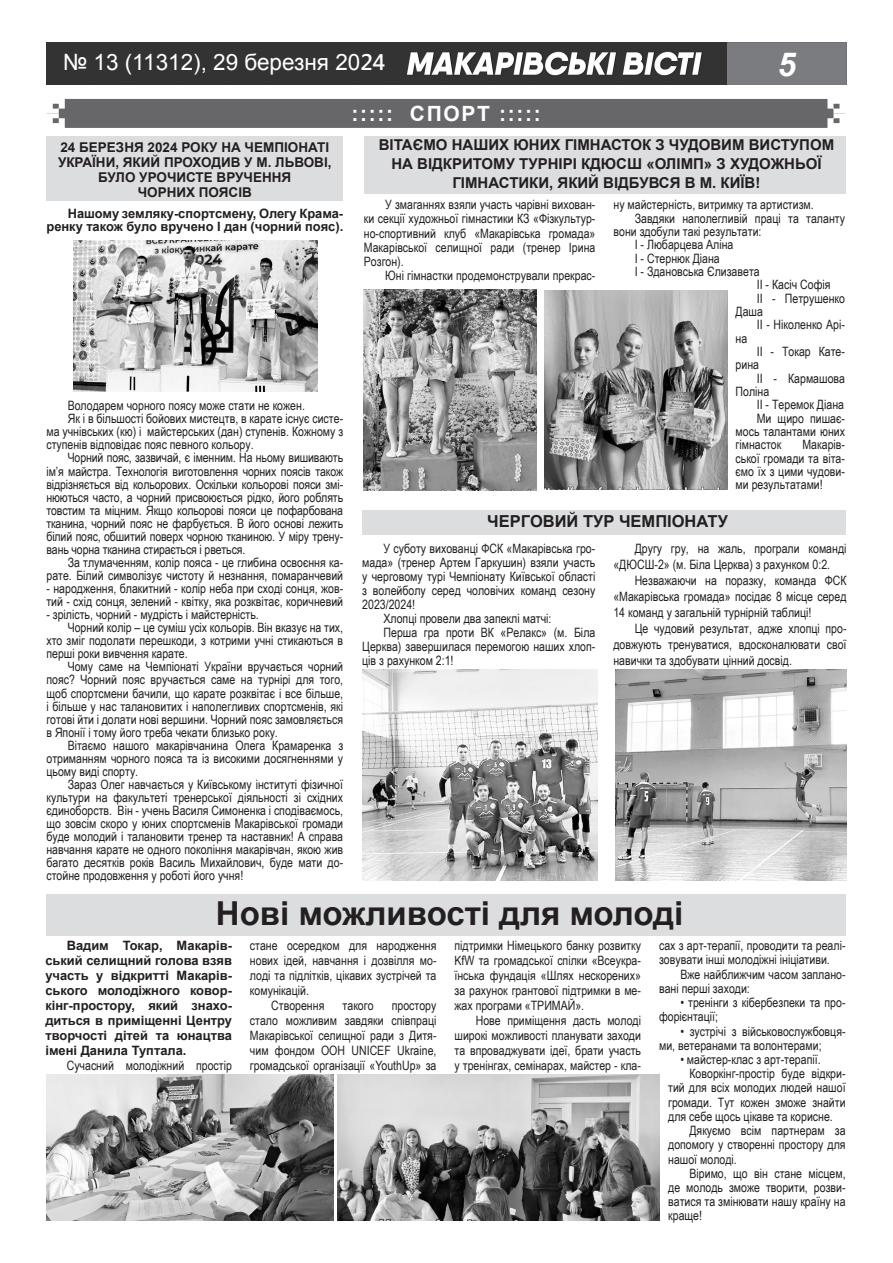
<style>
.page{position:relative;width:893px;height:1263px;background:#fff}
.page>*{position:absolute;margin:0;border:0;box-sizing:border-box;transform-origin:0 0}
.заголовок_новий{font:700 33px "Arial";color:#231f20}
.t1{font:italic 700 33px "Arial";color:#fff}
.t2{font:22.5px "Arial";color:#fff}
.заголовок_новий-2{font:700 21px "Arial";letter-spacing:.08em;color:#fff}
.текст{font:700 16.5px "Arial";color:#231f20}
.текст-2{font:700 15px "Arial";color:#231f20}
.текст-3{font:700 13.5px "Arial";color:#231f20}
.текст-4{font:12.9px/13px "Arial Narrow";color:#231f20;text-align:justify}
.текст-5{font:700 12.9px/15px "Arial";color:#231f20;text-align:justify}
.s1{font-family:"Segoe UI";font-weight:600}
</style>
<div class="page">
<img style="left:47px;top:42px;width:799px;height:43px">
<div style="left:727px;top:43px;width:119px;height:42px;background:#7a7c7f"></div>
<div style="left:47px;top:99px;width:798px;height:29px;background:#67676a"></div>
<div style="left:364px;top:136px;width:481px;height:58px;background:#dcdddf"></div>
<img style="left:544px;top:290px;width:183px;height:199px">
<div style="left:362px;top:510px;width:484px;height:25px;background:#dcdddf"></div>
<img style="left:362px;top:669px;width:236px;height:211px">
<div style="left:46px;top:894px;width:800px;height:41px;background:#dcdddf"></div>
<img style="left:46px;top:1075px;width:287px;height:145px">
<img style="left:364px;top:289px;width:173px;height:201px">
<img style="left:616px;top:669px;width:230px;height:211px">
<img style="left:337px;top:1075px;width:323px;height:145px">
<div style="left:46px;top:136px;width:297px;height:65px;background:#dcdddf"></div>
<img style="left:73px;top:240px;width:244px;height:152px">
<h2 class="t2" style="left:63px;top:47px;width:324px">№ 13 (11312), 29 березня 20<span class="s1">24</span></h2>
<h1 class="t1" style="left:778px;top:43px;width:20px">5</h1>
<p class="текст-3" style="left:60px;top:138px;width:270px">24 БЕРЕЗНЯ 2024 РОКУ НА ЧЕМПІОНАТІ</p>
<p class="текст-3" style="left:58px;top:153px;width:275px">УКРАЇНИ, ЯКИЙ ПРОХОДИВ У М. ЛЬВОВІ,</p>
<p class="текст-3" style="left:98px;top:168px;width:194px">БУЛО УРОЧИСТЕ ВРУЧЕННЯ</p>
<p class="текст-3" style="left:138px;top:183px;width:116px">ЧОРНИХ ПОЯСІВ</p>
<p class="текст-5" style="left:46px;top:207px;width:298px;line-height:13.8px;text-align:right">Нашому земляку-спортсмену, Олегу Крама&shy;ренку також було вручено І дан (чорний пояс).</p>
<p class="текст-4" style="left:68px;top:399px;width:239px">Володарем чорного поясу може стати не кожен.</p>
<p class="текст-4" style="left:46px;top:412px;width:298px;text-indent:21px">Як і в більшості бойових мистецтв, в карате існує систе&shy;ма учнівських (кю) і майстерських (дан) ступенів. Кожному з ступенів відповідає пояс певного кольору.</p>
<p class="текст-4" style="left:46px;top:451px;width:298px;text-indent:21px">Чорний пояс, зазвичай, є іменним. На ньому вишивають ім’я майстра. Технологія виготовлення чорних поясів також відрізняється від кольорових. Оскільки кольорові пояси змі&shy;нюються часто, а чорний присвоюється рідко, його роблять товстим та міцним. Якщо кольорові пояси це пофарбована тканина, чорний пояс не фарбується. В його основі лежить білий пояс, обшитий поверх чорною тканиною. У міру трену&shy;вань чорна тканина стирається і рветься.</p>
<p class="текст-4" style="left:46px;top:555px;width:298px;text-align:right">За тлумаченням, колір пояса - це глибина освоєння ка&shy;рате. Білий символізує чистоту й незнання, помаранчевий</p>
<p class="текст-4" style="left:46px;top:581px;width:298px">- народження, блакитний - колір неба при сході сонця, жов&shy;тий - схід сонця, зелений - квітку, яка розквітає, коричневий</p>
<p class="текст-4" style="left:46px;top:608px;width:214px">- зрілість, чорний - мудрість і майстерність.</p>
<p class="текст-4" style="left:46px;top:621px;width:298px;text-indent:21px">Чорний колір – це суміш усіх кольорів. Він вказує на тих, хто зміг подолати перешкоди, з котрими учні стикаються в перші роки вивчення карате.</p>
<p class="текст-4" style="left:46px;top:660px;width:298px;text-indent:21px">Чому саме на Чемпіонаті України вручається чорний пояс? Чорний пояс вручається саме на турнірі для того, щоб спортсмени бачили, що карате розквітає і все більше, і більше у нас талановитих і наполегливих спортсменів, які готові йти і долати нові вершини. Чорний пояс замовляється в Японії і тому його треба чекати близько року.</p>
<p class="текст-4" style="left:46px;top:738px;width:298px;text-indent:21px">Вітаємо нашого макарівчанина Олега Крамаренка з отриманням чорного пояса та із високими досягненнями у цьому виді спорту.</p>
<p class="текст-4" style="left:46px;top:777px;width:298px;text-indent:21px">Зараз Олег навчається у Київському інституті фізичної культури на факультеті тренерської діяльності зі східних єдиноборств. Він - учень Василя Симоненка і сподіваємось, що зовсім скоро у юних спортсменів Макарівської громади буде молодий і талановити тренер та наставник! А справа навчання карате не одного покоління макарівчан, якою жив багато десятків років Василь Михайлович, буде мати до&shy;стойне продовження у роботі його учня!</p>
<p class="заголовок_новий-2" style="left:352px;top:99px;width:191px">::::: СПОРТ :::::</p>
<p class="текст-2" style="left:379px;top:135px;width:457px">ВІТАЄМО НАШИХ ЮНИХ ГІМНАСТОК З ЧУДОВИМ ВИСТУПОМ</p>
<p class="текст-2" style="left:391px;top:154px;width:432px">НА ВІДКРИТОМУ ТУРНІРІ КДЮСШ «ОЛІМП» З ХУДОЖНЬОЇ</p>
<p class="текст-2" style="left:452px;top:173px;width:310px">ГІМНАСТИКИ, ЯКИЙ ВІДБУВСЯ В М. КИЇВ!</p>
<p class="текст-4" style="left:364px;top:197px;width:233px;line-height:14.1px;text-indent:21px">У змаганнях взяли участь чарівні вихован&shy;ки секції художньої гімнастики КЗ «Фізкультур&shy;но-спортивний клуб «Макарівська громада» Макарівської селищної ради (тренер Ірина Розгон).</p>
<p class="текст-4" style="left:385px;top:268px;width:212px">Юні гімнастки продемонстрували прекрас-</p>
<p class="текст-4" style="left:613px;top:198px;width:202px">ну майстерність, витримку та артистизм.</p>
<p class="текст-4" style="left:613px;top:211px;width:233px;text-indent:21px">Завдяки наполегливій праці та таланту вони здобули такі результати:</p>
<p class="текст-4" style="left:635px;top:238px;width:100px">І - Любарцева Аліна</p>
<p class="текст-4" style="left:635px;top:251px;width:87px">І - Стернюк Діана</p>
<p class="текст-4" style="left:635px;top:264px;width:126px">І - Здановська Єлизавета</p>
<p class="текст-4" style="left:757px;top:278px;width:75px">ІІ - Касіч Софія</p>
<p class="текст-4" style="left:735px;top:291px;width:111px;text-indent:21px">ІІ - Петрушенко<br>Даша</p>
<p class="текст-4" style="left:757px;top:318px;width:90px">ІІ - Ніколенко Арі-</p>
<p class="текст-4" style="left:735px;top:331px;width:13px">на</p>
<p class="текст-4" style="left:735px;top:344px;width:111px;text-indent:21px">ІІ - Токар Кате&shy;рина</p>
<p class="текст-4" style="left:735px;top:371px;width:111px;text-indent:21px">ІІ - Кармашова<br>Поліна</p>
<p class="текст-4" style="left:757px;top:398px;width:89px">ІІ - Теремок Діана</p>
<p class="текст-4" style="left:735px;top:411px;width:111px;text-indent:21px">Ми щиро пишає&shy;мось талантами юних гімнасток</p>
<p class="текст-4" style="left:735px;top:437px;width:111px;text-indent:67px">Макарів&shy;ської громади та віта&shy;ємо їх з цими чудови&shy;ми результатами!</p>
<p class="текст" style="left:487px;top:510px;width:242px">ЧЕРГОВИЙ ТУР ЧЕМПІОНАТУ</p>
<p class="текст-4" style="left:362px;top:541px;width:235px;line-height:14px;text-indent:21px">У суботу вихованці ФСК «Макарівська гро&shy;мада» (тренер Артем Гаркушин) взяли участь у черговому турі Чемпіонату Київської області з волейболу серед чоловічих команд сезону 2023/2024!</p>
<p class="текст-4" style="left:383px;top:611px;width:170px">Хлопці провели два запеклі матчі:</p>
<p class="текст-4" style="left:362px;top:625px;width:235px;line-height:14px;text-indent:21px">Перша гра проти ВК «Релакс» (м. Біла Церква) завершилася перемогою наших хлоп&shy;ців з рахунком 2:1!</p>
<p class="текст-4" style="left:613px;top:540px;width:235px;line-height:15.9px;text-indent:21px">Другу гру, на жаль, програли команді «ДЮСШ-2» (м. Біла Церква) з рахунком 0:2.</p>
<p class="текст-4" style="left:613px;top:572px;width:235px;line-height:15.9px;text-indent:21px">Незважаючи на поразку, команда ФСК «Макарівська громада» посідає 8 місце серед 14 команд у загальній турнірній таблиці!</p>
<p class="текст-4" style="left:613px;top:620px;width:235px;line-height:15.9px;text-indent:21px">Це чудовий результат, адже хлопці про&shy;довжують тренуватися, вдосконалювати свої навички та здобувати цінний досвід.</p>
<p class="заголовок_новий" style="left:216px;top:891px;width:469px">Нові можливості для молоді</p>
<p class="текст-5" style="left:45px;top:938px;width:188px;text-indent:21px">Вадим Токар, Макарів&shy;ський селищний голова взяв участь у відкритті Макарів&shy;ського молодіжного ковор&shy;кінг-простору, який знахо&shy;диться в приміщенні Центру творчості дітей та юнацтва імені Данила Туптала.</p>
<p class="текст-4" style="left:67px;top:1058px;width:167px">Сучасний молодіжний простір</p>
<p class="текст-4" style="left:250px;top:938px;width:188px;line-height:15px">стане осередком для народження нових ідей, навчання і дозвілля мо&shy;лоді та підлітків, цікавих зустрічей та комунікацій.</p>
<p class="текст-4" style="left:271px;top:998px;width:55px">Створення</p>
<p class="текст-4" style="left:343px;top:998px;width:32px">такого</p>
<p class="текст-4" style="left:250px;top:997px;width:188px;line-height:15px;text-indent:142px">простору стало можливим завдяки співпраці Макарівської селищної ради з Дитя&shy;чим фондом ООН UNICEF Ukraine, громадської організації «YouthUp» за</p>
<p class="текст-4" style="left:454px;top:938px;width:188px;line-height:15px">підтримки Німецького банку розвитку KfW та громадської спілки «Всеукра&shy;їнська фундація «Шлях нескорених» за рахунок грантової підтримки в ме&shy;жах програми «ТРИМАЙ».</p>
<p class="текст-4" style="left:454px;top:1012px;width:188px;line-height:15px;text-indent:21px">Нове приміщення дасть молоді широкі можливості планувати заходи та впроваджувати ідеї, брати участь у тренінгах, семінарах, майстер - кла-</p>
<p class="текст-4" style="left:659px;top:938px;width:188px;line-height:14.2px">сах з арт-терапії, проводити та реалі&shy;зовувати інші молодіжні ініціативи.</p>
<p class="текст-4" style="left:659px;top:966px;width:188px;line-height:14.2px;text-indent:21px">Вже найближчим часом заплано&shy;вані перші заходи:</p>
<p class="текст-4" style="left:659px;top:995px;width:188px;line-height:14.2px;text-indent:21px">• тренінги з кібербезпеки та про&shy;форієнтації;</p>
<p class="текст-4" style="left:659px;top:1023px;width:188px;line-height:14.2px;text-indent:21px">• зустрічі з військовослужбовця&shy;ми, ветеранами та волонтерами;</p>
<p class="текст-4" style="left:680px;top:1052px;width:142px">• майстер-клас з арт-терапії.</p>
<p class="текст-4" style="left:668px;top:1066px;width:179px;line-height:14.2px;text-indent:21px">Коворкінг-простір буде відкри&shy;тий для всіх молодих людей нашої громади. Тут кожен зможе знайти для себе щось цікаве та корисне.</p>
<p class="текст-4" style="left:668px;top:1123px;width:179px;line-height:14.2px;text-indent:21px">Дякуємо всім партнерам за допомогу у створенні простору для нашої молоді.</p>
<p class="текст-4" style="left:668px;top:1166px;width:179px;line-height:14.2px;text-indent:21px">Віримо, що він стане місцем, де молодь зможе творити, розви&shy;ватися та змінювати нашу країну на краще!</p>
</div>
